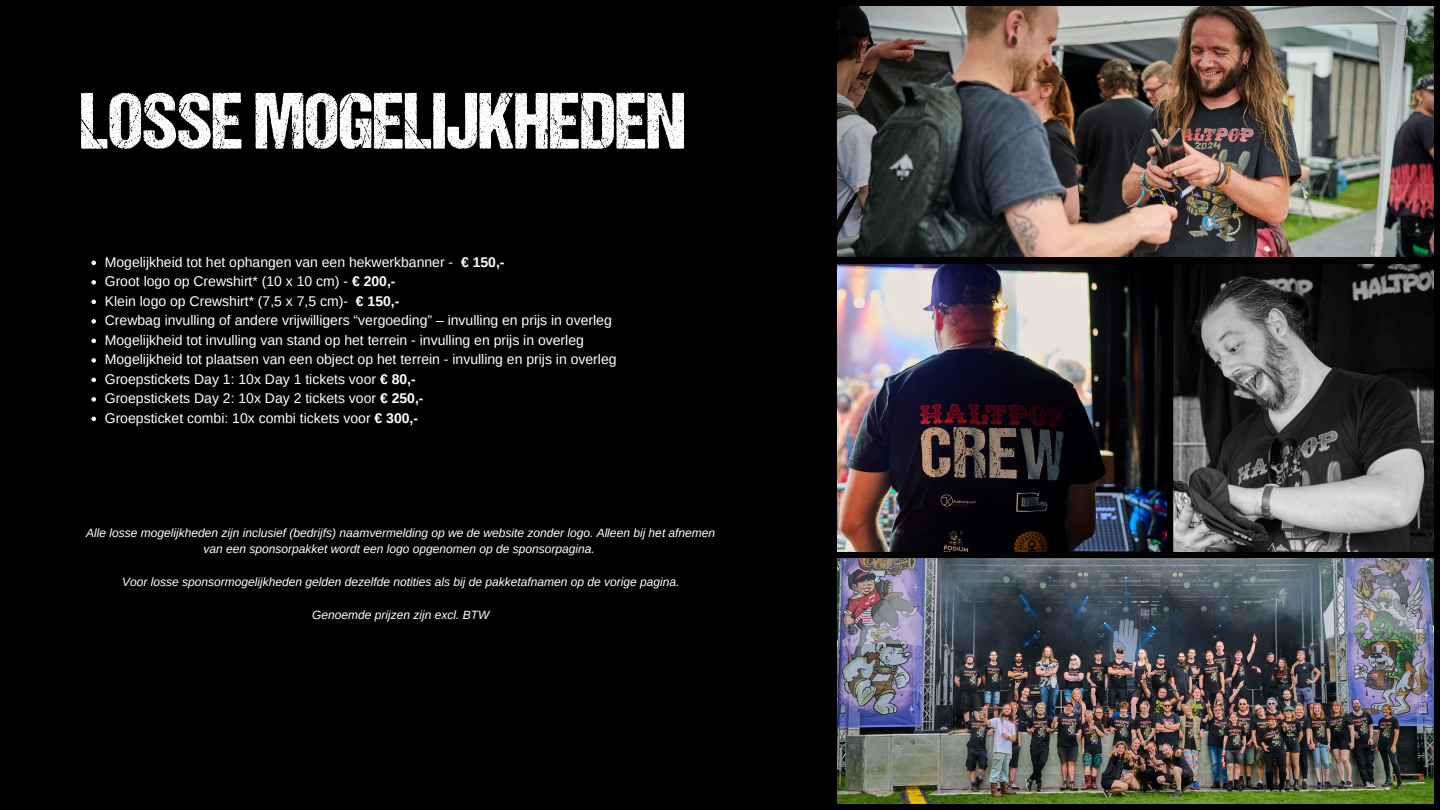
<style>
.page{position:relative;width:1440px;height:810px;background:#000}
.page>*{position:absolute;margin:0;border:0;box-sizing:border-box;transform-origin:0 0}
.t1{font:80px "DCC Ash";color:#fff}
.t2{font:14px "Arimo";color:#fff}
.t3{font:italic 12px/16.5px "Arimo";color:#fff;text-align:center}
.s1{font-weight:700}
</style>
<div class="page">
<img style="left:837px;top:6px;width:597px;height:251px">
<img style="left:837px;top:264px;width:330px;height:288px">
<svg style="left:1173px;top:264px;width:261px;height:288px"></svg>
<img style="left:837px;top:558px;width:597px;height:246px">
<svg style="left:92px;top:261px;width:4px;height:4px"></svg>
<svg style="left:92px;top:280px;width:4px;height:5px"></svg>
<svg style="left:92px;top:300px;width:4px;height:4px"></svg>
<svg style="left:92px;top:319px;width:4px;height:5px"></svg>
<svg style="left:92px;top:339px;width:4px;height:4px"></svg>
<svg style="left:92px;top:358px;width:4px;height:5px"></svg>
<svg style="left:92px;top:378px;width:4px;height:4px"></svg>
<svg style="left:92px;top:397px;width:4px;height:5px"></svg>
<svg style="left:92px;top:417px;width:4px;height:4px"></svg>
<p class="t1" style="left:80px;top:89px;width:607px">LOSSEMOGELIJKHEDEN</p>
<h1 class="t2" style="left:105px;top:254px;width:401px">Mogelijkheid tot het ophangen van een hekwerkbanner - <span class="s1">€ 150,-</span></h1>
<p class="t2" style="left:105px;top:273px;width:292px">Groot logo op Crewshirt* (10 x 10 cm) - <span class="s1">€ 200,-</span></p>
<p class="t2" style="left:105px;top:293px;width:296px">Klein logo op Crewshirt* (7,5 x 7,5 cm)- <span class="s1">€ 150,-</span></p>
<p class="t2" style="left:105px;top:312px;width:509px">Crewbag invulling of andere vrijwilligers “vergoeding” – invulling en prijs in overleg</p>
<p class="t2" style="left:105px;top:332px;width:481px">Mogelijkheid tot invulling van stand op het terrein - invulling en prijs in overleg</p>
<p class="t2" style="left:105px;top:351px;width:513px">Mogelijkheid tot plaatsen van een object op het terrein - invulling en prijs in overleg</p>
<p class="t2" style="left:105px;top:371px;width:313px">Groepstickets Day 1: 10x Day 1 tickets voor <span class="s1">€ 80,-</span></p>
<p class="t2" style="left:105px;top:390px;width:320px">Groepstickets Day 2: 10x Day 2 tickets voor <span class="s1">€ 250,-</span></p>
<p class="t2" style="left:105px;top:410px;width:315px">Groepsticket combi: 10x combi tickets voor <span class="s1">€ 300,-</span></p>
<p class="t3" style="left:86px;top:524px;width:631px">Alle losse mogelijkheden zijn inclusief (bedrijfs) naamvermelding op we de website zonder logo. Alleen bij het afnemen van een sponsorpakket wordt een logo opgenomen op de sponsorpagina.</p>
<p class="t3" style="left:122px;top:574px;width:559px">Voor losse sponsormogelijkheden gelden dezelfde notities als bij de pakketafnamen op de vorige pagina.</p>
<p class="t3" style="left:312px;top:607px;width:179px">Genoemde prijzen zijn excl. BTW</p>
</div>
